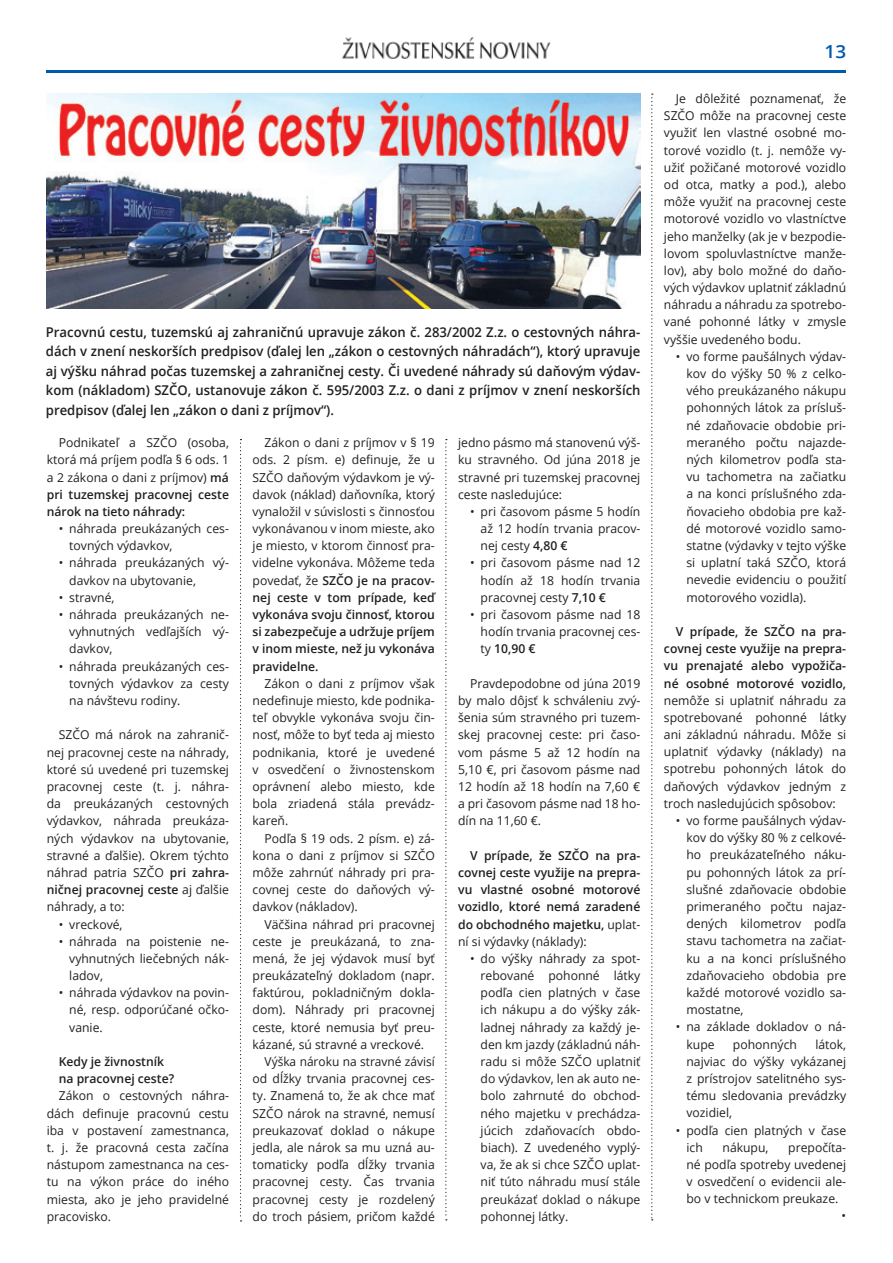
<style>
.page{position:relative;width:893px;height:1263px;background:#fff}
.page>*{position:absolute;margin:0;border:0;box-sizing:border-box;transform-origin:0 0}
.t1{font:600 18px "Open Sans";color:#015aaa;scale:1.05 1}
.t2{font:600 13.5px/19.5px "Open Sans";color:#231f20;text-align:justify}
.t3{font:12.3px/17.2px "Open Sans";color:#231f20;text-align:justify}
.t4{font:600 12.3px/17.2px "Open Sans";color:#231f20;text-align:justify}
.s1{font-weight:600}
.s2{font-weight:400}
</style>
<div class="page">
<hr style="left:47px;top:70px;width:799px;height:3px;background:#015aaa">
<img style="left:342px;top:37px;width:209px;height:22px">
<svg style="left:240px;top:439px;width:2px;height:782px"></svg>
<svg style="left:445px;top:439px;width:2px;height:781px"></svg>
<svg style="left:651px;top:94px;width:2px;height:1126px"></svg>
<img style="left:47px;top:94px;width:593px;height:214px">
<p class="t2" style="left:46px;top:322px;width:596px">Pracovnú cestu, tuzemskú aj zahraničnú upravuje zákon č. 283/2002 Z.z. o cestovných náhra&shy;dách v znení neskorších predpisov (ďalej len „zákon o cestovných náhradách“), ktorý upravuje aj výšku náhrad počas tuzemskej a zahraničnej cesty. Či uvedené náhrady sú daňovým výdav&shy;kom (nákladom) SZČO, ustanovuje zákon č. 595/2003 Z.z. o dani z príjmov v znení neskorších predpisov (ďalej len „zákon o dani z príjmov“).</p>
<p class="t3" style="left:47px;top:434px;width:184px;text-indent:12px">Podnikateľ a SZČO (osoba, ktorá má príjem podľa § 6 ods. 1 a 2 zákona o dani z príjmov) <span class="s1">má pri tuzemskej pracovnej ceste nárok na tieto náhrady:</span></p>
<p class="t3" style="left:69px;top:520px;width:161px;text-indent:-11px">• náhrada preukázaných ces&shy;tovných výdavkov,</p>
<p class="t3" style="left:69px;top:554px;width:161px;text-indent:-11px">• náhrada preukázaných vý&shy;davkov na ubytovanie,</p>
<p class="t3" style="left:59px;top:588px;width:57px">• stravné,</p>
<p class="t3" style="left:69px;top:606px;width:161px;text-indent:-11px">• náhrada preukázaných ne&shy;vyhnutných vedľajších vý&shy;davkov,</p>
<p class="t3" style="left:69px;top:657px;width:161px;text-indent:-11px">• náhrada preukázaných ces&shy;tovných výdavkov za cesty na návštevu rodiny.</p>
<p class="t3" style="left:47px;top:726px;width:184px;text-indent:12px">SZČO má nárok na zahranič&shy;nej pracovnej ceste na náhrady, ktoré sú uvedené pri tuzemskej pracovnej ceste (t. j. náhra&shy;da preukázaných cestovných výdavkov, náhrada preukáza&shy;ných výdavkov na ubytovanie, stravné a ďalšie). Okrem týchto náhrad patria SZČO <span class="s1">pri zahra&shy;ničnej pracovnej ceste</span> aj ďalšie náhrady, a to:</p>
<p class="t3" style="left:59px;top:915px;width:65px">• vreckové,</p>
<p class="t3" style="left:69px;top:932px;width:161px;text-indent:-11px">• náhrada na poistenie ne&shy;vyhnutných liečebných nák&shy;ladov,</p>
<p class="t3" style="left:69px;top:984px;width:161px;text-indent:-11px">• náhrada výdavkov na povin&shy;né, resp. odporúčané očko&shy;vanie.</p>
<p class="t4" style="left:59px;top:1053px;width:117px">Kedy je živnostník na pracovnej ceste?</p>
<p class="t3" style="left:47px;top:1087px;width:184px;text-indent:12px">Zákon o cestovných náhra&shy;dách definuje pracovnú cestu iba v postavení zamestnanca, t. j. že pracovná cesta začína nástupom zamestnanca na ces&shy;tu na výkon práce do iného miesta, ako je jeho pravidelné pracovisko.</p>
<p class="t3" style="left:253px;top:434px;width:184px;text-indent:12px">Zákon o dani z príjmov v § 19 ods. 2 písm. e) definuje, že u SZČO daňovým výdavkom je vý&shy;davok (náklad) daňovníka, ktorý vynaložil v súvislosti s činnosťou vykonávanou v inom mieste, ako je miesto, v ktorom činnosť pra&shy;videlne vykonáva. Môžeme teda povedať, že <span class="s1">SZČO je na pracov&shy;nej ceste v tom prípade, keď vykonáva svoju činnosť, ktorou si zabezpečuje a udržuje príjem v inom mieste, než ju vykonáva pravidelne.</span></p>
<p class="t3" style="left:253px;top:674px;width:184px;text-indent:12px">Zákon o dani z príjmov však nedefinuje miesto, kde podnika&shy;teľ obvykle vykonáva svoju čin&shy;nosť, môže to byť teda aj miesto podnikania, ktoré je uvedené v osvedčení o živnostenskom oprávnení alebo miesto, kde bola zriadená stála prevádz&shy;kareň.</p>
<p class="t3" style="left:253px;top:829px;width:184px;text-indent:12px">Podľa § 19 ods. 2 písm. e) zá&shy;kona o dani z príjmov si SZČO môže zahrnúť náhrady pri pra&shy;covnej ceste do daňových vý&shy;davkov (nákladov).</p>
<p class="t3" style="left:265px;top:915px;width:172px">Väčšina náhrad pri pracovnej</p>
<p class="t3" style="left:253px;top:932px;width:184px">ceste je preukázaná, to zna-</p>
<p class="t3" style="left:253px;top:949px;width:184px">mená, že jej výdavok musí byť</p>
<p class="t3" style="left:253px;top:967px;width:184px">preukázateľný dokladom (napr.</p>
<p class="t3" style="left:253px;top:984px;width:184px">faktúrou, pokladničným dokla-</p>
<p class="t3" style="left:253px;top:1001px;width:184px">dom). Náhrady pri pracovnej</p>
<p class="t3" style="left:253px;top:1018px;width:184px">ceste, ktoré nemusia byť preu-</p>
<p class="t3" style="left:253px;top:1035px;width:173px">kázané, sú stravné a vreckové.</p>
<p class="t3" style="left:265px;top:1053px;width:172px">Výška nároku na stravné závisí</p>
<p class="t3" style="left:253px;top:1070px;width:184px">od dĺžky trvania pracovnej ces-</p>
<p class="t3" style="left:253px;top:1087px;width:184px">ty. Znamená to, že ak chce mať</p>
<p class="t3" style="left:253px;top:1104px;width:184px">SZČO nárok na stravné, nemusí</p>
<p class="t3" style="left:253px;top:1121px;width:184px">preukazovať doklad o nákupe</p>
<p class="t3" style="left:253px;top:1138px;width:184px">jedla, ale nárok sa mu uzná au-</p>
<p class="t3" style="left:253px;top:1156px;width:184px">tomaticky podľa dĺžky trvania</p>
<p class="t3" style="left:253px;top:1173px;width:184px">pracovnej cesty. Čas trvania</p>
<p class="t3" style="left:253px;top:1190px;width:184px">pracovnej cesty je rozdelený</p>
<p class="t3" style="left:253px;top:1207px;width:184px">do troch pásiem, pričom každé</p>
<p class="t3" style="left:458px;top:434px;width:184px">jedno pásmo má stanovenú výš&shy;ku stravného. Od júna 2018 je stravné pri tuzemskej pracovnej ceste nasledujúce:</p>
<p class="t3" style="left:481px;top:502px;width:161px;text-indent:-11px">• pri časovom pásme 5 hodín až 12 hodín trvania pracov&shy;nej cesty <span class="s1">4,80 €</span></p>
<p class="t3" style="left:481px;top:554px;width:161px;text-indent:-11px">• pri časovom pásme nad 12 hodín až 18 hodín trvania pracovnej cesty <span class="s1">7,10 €</span></p>
<p class="t3" style="left:481px;top:606px;width:161px;text-indent:-11px">• pri časovom pásme nad 18 hodín trvania pracovnej ces&shy;ty <span class="s1">10,90 €</span></p>
<p class="t3" style="left:458px;top:674px;width:184px;text-indent:12px">Pravdepodobne od júna 2019 by malo dôjsť k schváleniu zvý&shy;šenia súm stravného pri tuzem&shy;skej pracovnej ceste: pri časo&shy;vom pásme 5 až 12 hodín na 5,10 €, pri časovom pásme nad 12 hodín až 18 hodín na 7,60 € a pri časovom pásme nad 18 ho&shy;dín na 11,60 €.</p>
<p class="t4" style="left:458px;top:846px;width:184px;text-indent:12px">V prípade, že SZČO na pra&shy;covnej ceste využije na prepra&shy;vu vlastné osobné motorové vozidlo, ktoré nemá zaradené do obchodného majetku, <span class="s2">uplat&shy;ní si výdavky (náklady):</span></p>
<p class="t3" style="left:481px;top:949px;width:161px;text-indent:-11px">• do výšky náhrady za spot&shy;rebované pohonné látky podľa cien platných v čase ich nákupu a do výšky zák&shy;ladnej náhrady za každý je&shy;den km jazdy (základnú náh&shy;radu si môže SZČO uplatniť do výdavkov, len ak auto ne&shy;bolo zahrnuté do obchod&shy;ného majetku v prechádza&shy;júcich zdaňovacích obdo&shy;biach). Z uvedeného vyplý&shy;va, že ak si chce SZČO uplat&shy;niť túto náhradu musí stále preukázať doklad o nákupe pohonnej látky.</p>
<h1 class="t1" style="left:825px;top:39px;width:22px">13</h1>
<p class="t3" style="left:664px;top:90px;width:184px">Je dôležité poznamenať, že SZČO môže na pracovnej ceste využiť len vlastné osobné mo&shy;torové vozidlo (t. j. nemôže vy&shy;užiť požičané motorové vozidlo od otca, matky a pod.), alebo môže využiť na pracovnej ceste motorové vozidlo vo vlastníctve jeho manželky (ak je v bezpodie&shy;lovom spoluvlastníctve manže&shy;lov), aby bolo možné do daňo&shy;vých výdavkov uplatniť základnú náhradu a náhradu za spotrebo&shy;vané pohonné látky v zmysle vyššie uvedeného bodu.</p>
<p class="t3" style="left:686px;top:347px;width:161px;text-indent:-11px">• vo forme paušálnych výdav&shy;kov do výšky 50 % z celko&shy;vého preukázaného nákupu pohonných látok za prísluš&shy;né zdaňovacie obdobie pri&shy;meraného počtu najazde&shy;ných kilometrov podľa sta&shy;vu tachometra na začiatku a na konci príslušného zda&shy;ňovacieho obdobia pre kaž&shy;dé motorové vozidlo samo&shy;statne (výdavky v tejto výške si uplatní taká SZČO, ktorá nevedie evidenciu o použití motorového vozidla).</p>
<p class="t4" style="left:664px;top:623px;width:184px;text-indent:12px">V prípade, že SZČO na pra&shy;covnej ceste využije na prepra&shy;vu prenajaté alebo vypožiča&shy;né osobné motorové vozidlo,</p>
<p class="t3" style="left:664px;top:691px;width:184px">nemôže si uplatniť náhradu za spotrebované pohonné látky ani základnú náhradu. Môže si uplatniť výdavky (náklady) na spotrebu pohonných látok do daňových výdavkov jedným z troch nasledujúcich spôsobov:</p>
<p class="t3" style="left:686px;top:812px;width:161px;text-indent:-11px">• vo forme paušálnych výdav&shy;kov do výšky 80 % z celkové&shy;ho preukázateľného náku&shy;pu pohonných látok za prí&shy;slušné zdaňovacie obdobie primeraného počtu najaz&shy;dených kilometrov podľa stavu tachometra na začiat&shy;ku a na konci príslušného zdaňovacieho obdobia pre každé motorové vozidlo sa&shy;mostatne,</p>
<p class="t3" style="left:686px;top:1018px;width:161px;text-indent:-11px">• na základe dokladov o ná&shy;kupe</p>
<p class="t3" style="left:686px;top:1035px;width:161px;text-indent:129px">látok, najviac do výšky vykázanej z prístrojov satelitného sys&shy;tému sledovania prevádzky vozidiel,</p>
<p class="t3" style="left:686px;top:1121px;width:161px;text-indent:-11px">• podľa cien platných v čase ich</p>
<p class="t3" style="left:733px;top:1035px;width:66px">pohonných</p>
<p class="t3" style="left:722px;top:1138px;width:48px">nákupu,</p>
<p class="t3" style="left:788px;top:1138px;width:59px">prepočíta-</p>
<p class="t3" style="left:686px;top:1155px;width:161px">né podľa spotreby uvedenej</p>
<p class="t3" style="left:686px;top:1173px;width:161px">v osvedčení o evidencii ale-</p>
<p class="t3" style="left:686px;top:1190px;width:153px">bo v technickom preukaze.</p>
<p class="t3" style="left:842px;top:1207px;width:6px">•</p>
</div>
